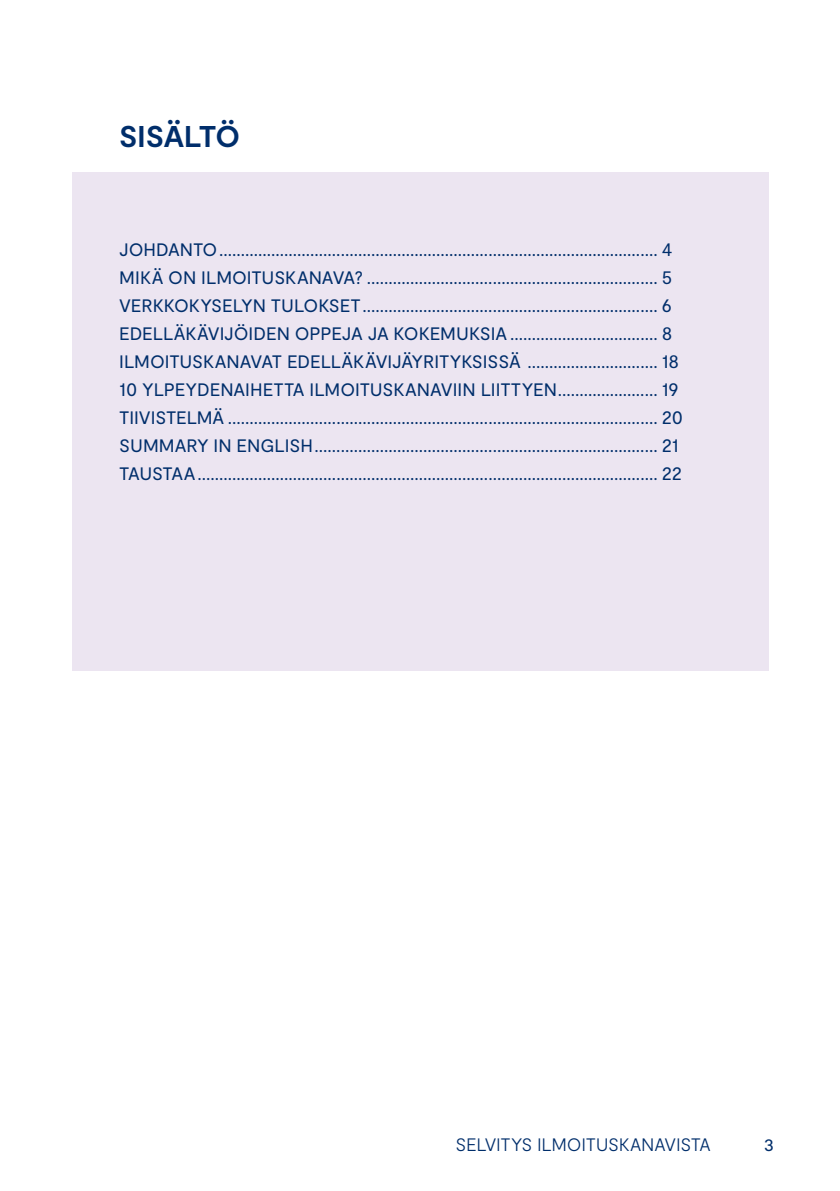
<style>
.page{position:relative;width:840px;height:1191px;background:#fff}
.page>*{position:absolute;margin:0;border:0;box-sizing:border-box;transform-origin:0 0}
.Otsikko_pieni{font:700 30px "Moderat";letter-spacing:-.015em;color:#002e6b}
.Sisällysluettelo{font:18px "Moderat";letter-spacing:-.005em;color:#002e6b}
.t1{font:300 18px "Moderat";letter-spacing:-.015em;color:#002e6b}
</style>
<div class="page">
<div style="left:72px;top:172px;width:696px;height:498px;background:#ece5f1"></div>
<p class="Otsikko_pieni" style="left:119px;top:119px;width:122px">SISÄLTÖ</p>
<p class="Sisällysluettelo" style="left:119px;top:239px;width:554px">JOHDANTO..................................................................................................... 4</p>
<p class="Sisällysluettelo" style="left:119px;top:267px;width:554px">MIKÄ ON ILMOITUSKANAVA? ................................................................... 5</p>
<p class="Sisällysluettelo" style="left:119px;top:295px;width:554px">VERKKOKYSELYN TULOKSET.................................................................... 6</p>
<p class="Sisällysluettelo" style="left:119px;top:323px;width:554px">EDELLÄKÄVIJÖIDEN OPPEJA JA KOKEMUKSIA.................................. 8</p>
<p class="Sisällysluettelo" style="left:119px;top:351px;width:561px">ILMOITUSKANAVAT EDELLÄKÄVIJÄYRITYKSISSÄ .............................. 18</p>
<p class="Sisällysluettelo" style="left:119px;top:379px;width:560px">10 YLPEYDENAIHETTA ILMOITUSKANAVIIN LIITTYEN....................... 19</p>
<p class="Sisällysluettelo" style="left:119px;top:407px;width:565px">TIIVISTELMÄ ................................................................................................... 20</p>
<p class="Sisällysluettelo" style="left:119px;top:435px;width:560px">SUMMARY IN ENGLISH............................................................................... 21</p>
<p class="Sisällysluettelo" style="left:119px;top:463px;width:564px">TAUSTAA.......................................................................................................... 22</p>
<p class="t1" style="left:455px;top:1134px;width:256px">SELVITYS ILMOITUSKANAVISTA</p>
<p class="Sisällysluettelo" style="left:763px;top:1134px;width:12px">3</p>
</div>
